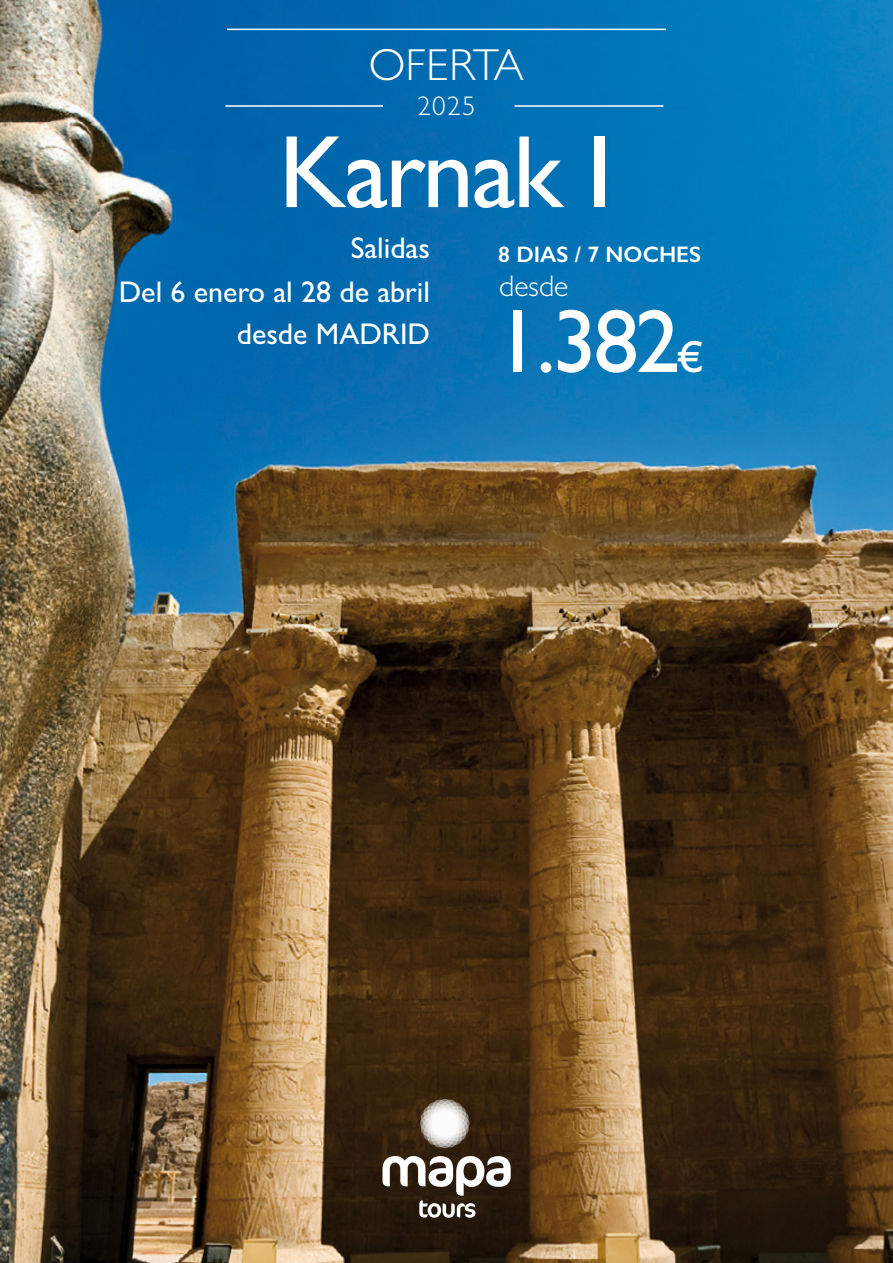
<style>
.page{position:relative;width:893px;height:1263px;background:#fff}
.page>*{position:absolute;margin:0;border:0;box-sizing:border-box;transform-origin:0 0}
.t1{font:500 103.5px "Gill Sans";letter-spacing:-.025em;color:#fff}
.t2{font:500 90px "Gill Sans";color:#fff}
.t3{font:300 45px "Gill Sans";letter-spacing:.01em;color:#fff}
.t4{font:500 30px/44.5px "Gill Sans";color:#fff;text-align:right}
.t5{font:300 30px "Gill Sans";color:#fff}
.t6{font:300 27px "Gill Sans";color:#fff}
.t7{font:600 22.5px "Gill Sans";color:#fff}
.s1{font-size:45px}
</style>
<div class="page">
<img style="left:0;top:0;width:893px;height:1263px">
<svg style="left:421px;top:1100px;width:48px;height:47px"></svg>
<svg style="left:382px;top:1156px;width:129px;height:62px"></svg>
<hr style="left:225px;top:105px;width:158px;height:2px;background:#fff">
<hr style="left:514px;top:105px;width:149px;height:2px;background:#fff">
<hr style="left:227px;top:29px;width:439px;height:1px;background:#fff">
<h3 class="t3" style="left:369px;top:37px;width:156px">OFERTA</h3>
<p class="t6" style="left:417px;top:90px;width:60px">2025</p>
<h1 class="t1" style="left:279px;top:111px;width:335px">Karnak I</h1>
<p class="t4" style="left:119px;top:225px;width:313px">Salidas<br>Del 6 enero al 28 de abril</p>
<p class="t4" style="left:237px;top:311px;width:195px">desde MADRID</p>
<p class="t7" style="left:498px;top:241px;width:204px">8 DIAS / 7 NOCHES</p>
<p class="t5" style="left:499px;top:268px;width:71px">desde</p>
<h2 class="t2" style="left:495px;top:288px;width:211px">1.382<span class="s1">€</span></h2>
</div>
